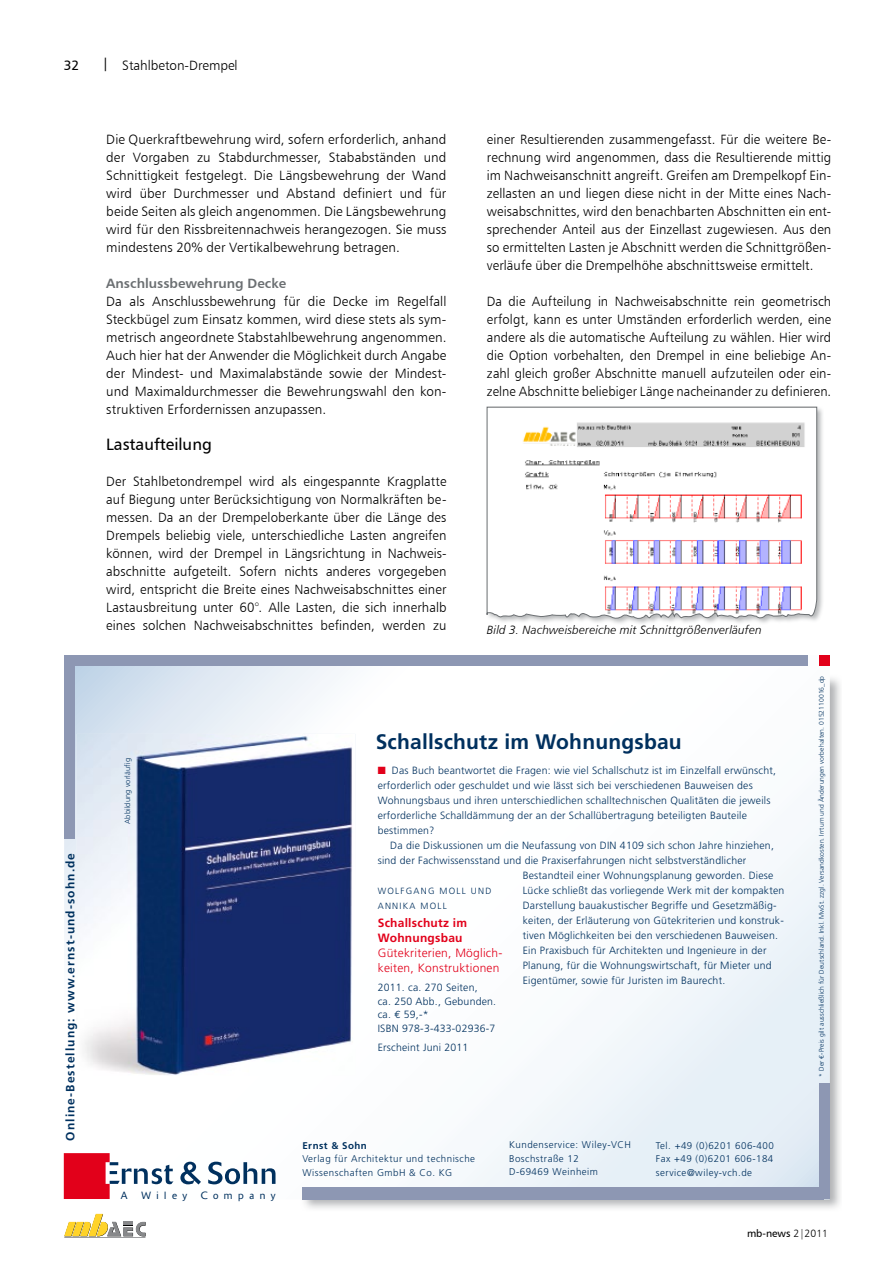
<style>
.page{position:relative;width:893px;height:1263px;background:#fff}
.page>*{position:absolute;margin:0;border:0;box-sizing:border-box;transform-origin:0 0}
.t1{font:700 21px "Frutiger";letter-spacing:.01em;color:#00305e}
.t2{font:16.5px "Humanist 777 BT Roman B";color:#000}
.t3{font:13.5px/18px "Humanist 777 BT Light B";letter-spacing:.005em;color:#000;text-align:justify}
.t4{font:13.5px "Humanist 777 BT Bold B";color:#6b6f72}
.t5{font:13.5px "Humanist 777 BT Roman B";color:#000}
.t6{font:12px "Humanist 777 BT Light Italic B";letter-spacing:.01em;color:#000}
.t7{font:300 12px/15px "Frutiger";letter-spacing:.02em;color:#e2001a}
.t8{font:700 12px "Frutiger";letter-spacing:.09em;color:#00315f}
.t9{font:700 12px/15px "Frutiger";letter-spacing:.02em;color:#e2001a}
.t10{font:700 12px "Frutiger";color:#00325f}
.t11{font:300 10.5px/15px "Frutiger";letter-spacing:.02em;color:#00305e}
.t12{font:10.5px "Humanist 777 BT Roman B";color:#000}
.t13{font:300 10.35px "Delta";letter-spacing:.52em;color:#00305e}
.t14{font:300 9.75px/13.5px "Frutiger";letter-spacing:.05em;color:#00305e}
.t15{font:700 9.75px "Frutiger";letter-spacing:.05em;color:#00305e}
.t16{font:300 9px/15px "Frutiger";color:#00305e}
.t17{font:9px "Helvetica";color:#000}
.t18{font:300 7.5px "Frutiger";letter-spacing:.02em;color:#00305e}
.t19{font:300 6.75px "Frutiger";letter-spacing:.01em;color:#00305e}
.s1{font-family:"Humanist 777 BT Roman B"}
.s2{color:#e2001a}
.s3{font-family:"Euro Mono";font-weight:400}
.s4{font-family:"Humanist 777 BT Light B"}
</style>
<div class="page">
<img style="left:302px;top:678px;width:538px;height:531px">
<svg style="left:64px;top:666px;width:765px;height:521px"></svg>
<div style="left:819px;top:1083px;width:10px;height:116px;background:#8d97b3"></div>
<div style="left:64px;top:655px;width:11px;height:183px;background:#8d97b3"></div>
<div style="left:819px;top:655px;width:10px;height:11px;background:#e2001a"></div>
<div style="left:302px;top:1187px;width:521px;height:12px;background:#8d97b3"></div>
<div style="left:72px;top:655px;width:736px;height:11px;background:#8d97b3"></div>
<svg style="left:64px;top:1153px;width:211px;height:46px"></svg>
<img style="left:77px;top:734px;width:278px;height:341px">
<img style="left:77px;top:853px;width:1px;height:222px">
<svg style="left:64px;top:1213px;width:82px;height:24px"></svg>
<div style="left:485px;top:405px;width:339px;height:221px;background:#6b6f72;opacity:.5"></div>
<svg style="left:487px;top:407px;width:330px;height:214px"></svg>
<p class="t5" style="left:64px;top:57px;width:17px">32</p>
<p class="t8" style="left:63px;top:1140px;width:289px;rotate:-90deg">Online-Bestellun : www.ernst-und-sohn.de</p>
<p class="t10" style="left:63px;top:1030px;width:9px;rotate:-90deg">g</p>
<p class="t3" style="left:102px;top:56px;width:137px"><span class="s1">|</span> Stahlbeton-Drempel</p>
<p class="t3" style="left:106px;top:130px;width:342px">Die Querkraftbewehrung wird, sofern erforderlich, anhand der Vorgaben zu Stabdurchmesser, Stababständen und Schnittigkeit festgelegt. Die Längsbewehrung der Wand wird über Durchmesser und Abstand definiert und für beide Seiten als gleich angenommen. Die Längsbewehrung wird für den Rissbreitennachweis herangezogen. Sie muss mindestens 20% der Vertikalbewehrung betragen.</p>
<p class="t4" style="left:106px;top:275px;width:181px">Anschlussbewehrung Decke</p>
<p class="t3" style="left:106px;top:292px;width:342px">Da als Anschlussbewehrung für die Decke im Regelfall Steckbügel zum Einsatz kommen, wird diese stets als sym&shy;metrisch angeordnete Stabstahlbewehrung angenommen.<br>Auch hier hat der Anwender die Möglichkeit durch Angabe der Mindest- und Maximalabstände sowie der Mindest&shy;und Maximaldurchmesser die Bewehrungswahl den kon&shy;struktiven Erfordernissen anzupassen.</p>
<p class="t2" style="left:106px;top:434px;width:107px">Lastaufteilung</p>
<p class="t3" style="left:106px;top:472px;width:342px">Der Stahlbetondrempel wird als eingespannte Kragplatte auf Biegung unter Berücksichtigung von Normalkräften be&shy;messen. Da an der Drempeloberkante über die Länge des Drempels beliebig viele, unterschiedliche Lasten angreifen können, wird der Drempel in Längsrichtung in Nachweis&shy;abschnitte aufgeteilt. Sofern nichts anderes vorgegeben wird, entspricht die Breite eines Nachweisabschnittes einer Lastausbreitung unter 60°. Alle Lasten, die sich innerhalb eines solchen Nachweisabschnittes befinden, werden zu</p>
<p class="t3" style="left:487px;top:130px;width:346px">einer Resultierenden zusammengefasst. Für die weitere Be&shy;rechnung wird angenommen, dass die Resultierende mittig im Nachweisanschnitt angreift. Greifen am Drempelkopf Ein&shy;zellasten an und liegen diese nicht in der Mitte eines Nach&shy;weisabschnittes, wird den benachbarten Abschnitten ein ent&shy;sprechender Anteil aus der Einzellast zugewiesen. Aus den so ermittelten Lasten je Abschnitt werden die Schnittgrößen&shy;verläufe über die Drempelhöhe abschnittsweise ermittelt.</p>
<p class="t3" style="left:487px;top:292px;width:346px">Da die Aufteilung in Nachweisabschnitte rein geometrisch erfolgt, kann es unter Umständen erforderlich werden, eine andere als die automatische Aufteilung zu wählen. Hier wird die Option vorbehalten, den Drempel in eine beliebige An&shy;zahl gleich großer Abschnitte manuell aufzuteilen oder ein&shy;zelne Abschnitte beliebiger Länge nacheinander zu definieren.</p>
<p class="t6" style="left:487px;top:622px;width:276px">Bild 3. Nachweisbereiche mit Schnittgrößenverläufen</p>
<p class="t18" style="left:123px;top:824px;width:67px;rotate:-90deg">Abbildung vorläufig</p>
<p class="t13" style="left:121px;top:1189px;width:8px">A</p>
<p class="t13" style="left:142px;top:1189px;width:47px">Wiley</p>
<p class="t13" style="left:201px;top:1189px;width:76px">Company</p>
<h1 class="t1" style="left:376px;top:729px;width:308px">Schallschutz im Wohnungsbau</h1>
<p class="t11" style="left:378px;top:763px;width:400px"><span class="s2">■</span> Das Buch beantwortet die Fragen: wie viel Schallschutz ist im Einzelfall erwünscht, erforderlich oder geschuldet und wie lässt sich bei verschiedenen Bauweisen des Wohnungsbaus und ihren unterschiedlichen schalltechnischen Qualitäten die jeweils erforderliche Schalldämmung der an der Schallübertragung beteiligten Bauteile bestimmen?</p>
<p class="t11" style="left:390px;top:838px;width:385px">Da die Diskussionen um die Neufassung von DIN 4109 sich schon Jahre hinziehen,</p>
<p class="t11" style="left:378px;top:853px;width:370px">sind der Fachwissensstand und die Praxiserfahrungen nicht selbstverständlicher</p>
<p class="t11" style="left:523px;top:868px;width:252px">Bestandteil einer Wohnungsplanung geworden. Diese</p>
<p class="t11" style="left:523px;top:883px;width:263px">Lücke schließt das vorliegende Werk mit der kompakten</p>
<p class="t11" style="left:523px;top:898px;width:255px">Darstellung bauakustischer Begriffe und Gesetzmäßig-</p>
<p class="t11" style="left:523px;top:913px;width:263px">keiten, der Erläuterung von Gütekriterien und konstruk-</p>
<p class="t11" style="left:523px;top:928px;width:257px">tiven Möglichkeiten bei den verschiedenen Bauweisen.</p>
<p class="t11" style="left:523px;top:943px;width:245px">Ein Praxisbuch für Architekten und Ingenieure in der</p>
<p class="t11" style="left:523px;top:958px;width:250px">Planung, für die Wohnungswirtschaft, für Mieter und</p>
<p class="t11" style="left:523px;top:973px;width:204px">Eigentümer, sowie für Juristen im Baurecht.</p>
<p class="t16" style="left:378px;top:883px;width:115px">WOLFGANG MOLL UND<br>ANNIKA MOLL</p>
<p class="t9" style="left:378px;top:915px;width:91px">Schallschutz im<br>Wohnungsbau</p>
<p class="t7" style="left:378px;top:945px;width:126px">Gütekriterien, Möglich&shy;keiten, Konstruktionen</p>
<p class="t11" style="left:378px;top:981px;width:120px;line-height:13.5px">2011. ca. 270 Seiten,<br>ca. 250 Abb., Gebunden. ca. <span class="s3">€</span> 59,-*<br>ISBN 978-3-433-02936-7</p>
<p class="t11" style="left:378px;top:1040px;width:92px">Erscheint Juni 2011</p>
<p class="t15" style="left:302px;top:1139px;width:66px">Ernst &amp; Sohn</p>
<p class="t14" style="left:302px;top:1152px;width:174px">Verlag für Architektur und technische<br>Wissenschaften GmbH &amp; Co. KG</p>
<p class="t14" style="left:509px;top:1138px;width:123px">Kundenservice: Wiley-VCH<br>Boschstraße 12<br>D-69469 Weinheim</p>
<p class="t14" style="left:656px;top:1138px;width:119px;text-align:justify">Tel. +49 (0)6201 606-400<br>Fax +49 (0)6201 606-184 service@wiley-vch.de</p>
<p class="t19" style="left:818px;top:1077px;width:402px;rotate:-90deg">* Der <span class="s3">€</span>-Preis gilt ausschließlich für Deutschland. Inkl. MwSt. zzgl. Versandkosten. Irrtum und Änderungen vorbehalten. 0152110016_dp</p>
<p class="t17" style="left:729px;top:1226px;width:106px">15.03.2010 13:26:29 Uhr</p>
<p class="t12" style="left:747px;top:1227px;width:83px">mb-news <span class="s4">2|2011</span></p>
</div>
